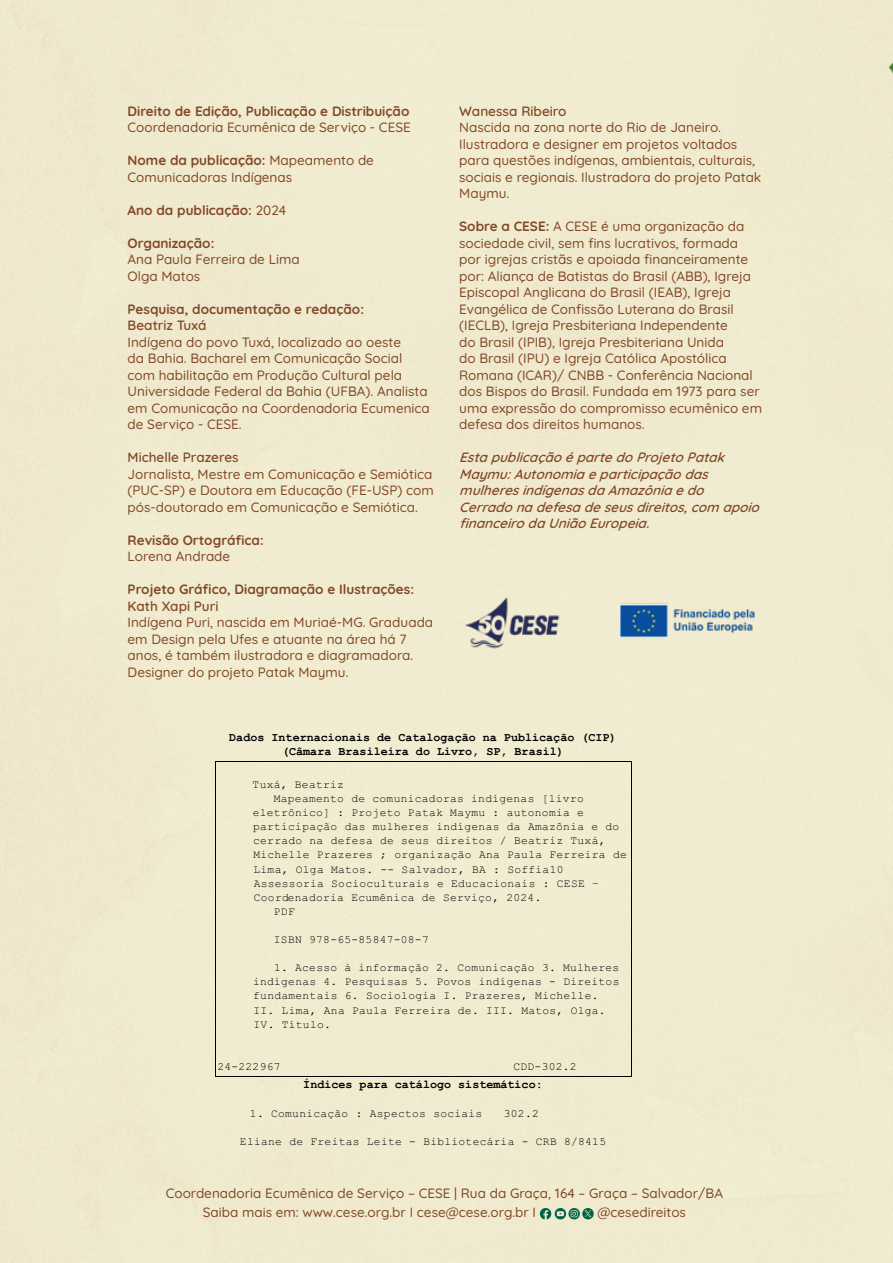
<style>
.page{position:relative;width:893px;height:1263px;background:#fff}
.page>*{position:absolute;margin:0;border:0;box-sizing:border-box;transform-origin:0 0}
.t1{font:500 13.5px/16.5px "Quicksand";color:#834828}
.t2{font:700 13.5px "Quicksand";color:#834828}
.t3{font:italic 600 13.5px/16.5px "Quicksand";color:#834828}
.t4{font:600 13.5px "Quicksand";color:#834828}
.t5{font:700 13.2px/14.1px "Courier New";letter-spacing:.005em;color:#000;text-align:center}
.t6{font:12.75px/14.1px "Courier New";letter-spacing:.02em;color:#000}
.s1{font-weight:700}
.s2{font-weight:500}
</style>
<div class="page">
<div style="left:0;top:0;width:872px;height:1263px;background:#f0ebcf"></div>
<div style="left:846px;top:0;width:47px;height:138px;background:#efe9cd"></div>
<div style="left:872px;top:645px;width:21px;height:212px;background:#f1ecd1"></div>
<svg style="left:540px;top:1208px;width:54px;height:11px"></svg>
<img style="left:459px;top:594px;width:106px;height:58px">
<img style="left:609px;top:581px;width:155px;height:84px">
<hr style="left:215px;top:761px;width:416px;height:1px;background:#000">
<hr style="left:215px;top:1076px;width:416px;height:1px;background:#000">
<hr style="left:215px;top:761px;width:1px;height:315px;background:#000">
<hr style="left:631px;top:761px;width:1px;height:315px;background:#000">
<p class="t2" style="left:128px;top:100px;width:283px">Direito de Edição, Publicação e Distribuição</p>
<p class="t1" style="left:128px;top:118px;width:285px">Coordenadoria Ecumênica de Serviço - CESE</p>
<p class="t1" style="left:128px;top:151px;width:248px"><span class="s1">Nome da publicação:</span> Mapeamento de<br>Comunicadoras Indígenas</p>
<p class="t2" style="left:128px;top:199px;width:160px">Ano da publicação: <span class="s2">2024</span></p>
<p class="t2" style="left:128px;top:232px;width:88px">Organização:</p>
<p class="t1" style="left:128px;top:250px;width:174px">Ana Paula Ferreira de Lima<br>Olga Matos</p>
<p class="t2" style="left:128px;top:298px;width:238px">Pesquisa, documentação e redação:</p>
<p class="t4" style="left:128px;top:315px;width:80px">Beatriz Tuxá</p>
<p class="t1" style="left:128px;top:332px;width:304px">Indígena do povo Tuxá, localizado ao oeste<br>da Bahia. Bacharel em Comunicação Social com habilitação em Produção Cultural pela Universidade Federal da Bahia (UFBA). Analista em Comunicação na Coordenadoria Ecumenica de Serviço - CESE.</p>
<p class="t4" style="left:128px;top:447px;width:113px">Michelle Prazeres</p>
<p class="t1" style="left:128px;top:464px;width:308px;text-align:justify">Jornalista, Mestre em Comunicação e Semiótica (PUC-SP) e Doutora em Educação (FE-USP) com pós-doutorado em Comunicação e Semiótica.</p>
<p class="t2" style="left:128px;top:529px;width:138px">Revisão Ortográfica:</p>
<p class="t1" style="left:128px;top:547px;width:104px">Lorena Andrade</p>
<p class="t2" style="left:128px;top:579px;width:288px">Projeto Gráfico, Diagramação e Ilustrações:</p>
<p class="t4" style="left:128px;top:595px;width:92px">Kath Xapi Puri</p>
<p class="t1" style="left:128px;top:613px;width:307px">Indígena Puri, nascida em Muriaé-MG. Graduada em Design pela Ufes e atuante na área há 7 anos, é também ilustradora e diagramadora.<br>Designer do projeto Patak Maymu.</p>
<p class="t4" style="left:459px;top:100px;width:109px">Wanessa Ribeiro</p>
<p class="t1" style="left:459px;top:118px;width:304px">Nascida na zona norte do Rio de Janeiro.<br>Ilustradora e designer em projetos voltados para questões indígenas, ambientais, culturais, sociais e regionais. Ilustradora do projeto Patak Maymu.</p>
<p class="t1" style="left:459px;top:217px;width:304px"><span class="s1">Sobre a CESE:</span> A CESE é uma organização da sociedade civil, sem fins lucrativos, formada por igrejas cristãs e apoiada financeiramente por: Aliança de Batistas do Brasil (ABB), Igreja Episcopal Anglicana do Brasil (IEAB), Igreja Evangélica de Confissão Luterana do Brasil (IECLB), Igreja Presbiteriana Independente<br>do Brasil (IPIB), Igreja Presbiteriana Unida<br>do Brasil (IPU) e Igreja Católica Apostólica Romana (ICAR)/ CNBB - Conferência Nacional dos Bispos do Brasil. Fundada em 1973 para ser uma expressão do compromisso ecumênico em defesa dos direitos humanos.</p>
<p class="t3" style="left:459px;top:448px;width:307px">EstapublicaçãoépartedoProjetoPatak Maymu:Autonomiaeparticipaçãodas mulheresindígenasdaAmazôniaedo Cerradonadefesadeseusdireitos,com apoio financeirodaUniãoEuropeia.</p>
<p class="t5" style="left:229px;top:731px;width:389px">Dados Internacionais de Catalogação na Publicação (CIP) (Câmara Brasileira do Livro, SP, Brasil)</p>
<p class="t6" style="left:253px;top:776px;width:93px">Tuxá, Beatriz</p>
<p class="t6" style="left:274px;top:791px;width:311px">Mapeamento de comunicadoras indígenas [livro</p>
<p class="t6" style="left:253px;top:805px;width:333px">eletrônico] : Projeto Patak Maymu : autonomia e</p>
<p class="t6" style="left:253px;top:819px;width:368px">participação das mulheres indígenas da Amazônia e do</p>
<p class="t6" style="left:253px;top:833px;width:354px">cerrado na defesa de seus direitos / Beatriz Tuxá,</p>
<p class="t6" style="left:253px;top:847px;width:375px">Michelle Prazeres ; organização Ana Paula Ferreira de</p>
<p class="t6" style="left:254px;top:861px;width:311px">Lima, Olga Matos. -- Salvador, BA : Soffia10</p>
<p class="t6" style="left:254px;top:875px;width:347px">Assessoria Socioculturais e Educacionais : CESE –</p>
<p class="t6" style="left:254px;top:889px;width:289px">Coordenadoria Ecumênica de Serviço, 2024.</p>
<p class="t6" style="left:274px;top:903px;width:22px">PDF</p>
<p class="t6" style="left:274px;top:931px;width:156px">ISBN 978-65-85847-08-7</p>
<p class="t6" style="left:253px;top:960px;width:368px;text-indent:21px">1. Acesso à informação 2. Comunicação 3. Mulheres indígenas 4. Pesquisas 5. Povos indígenas - Direitos fundamentais 6. Sociologia I. Prazeres, Michelle.<br>II. Lima, Ana Paula Ferreira de. III. Matos, Olga.<br>IV. Título.</p>
<p class="t6" style="left:217px;top:1058px;width:65px">24-222967</p>
<p class="t6" style="left:513px;top:1058px;width:65px">CDD-302.2</p>
<p class="t5" style="left:303px;top:1078px;width:241px">Índices para catálogo sistemático:</p>
<p class="t6" style="left:250px;top:1105px;width:234px">1. Comunicação : Aspectos sociais</p>
<p class="t6" style="left:504px;top:1105px;width:36px">302.2</p>
<p class="t6" style="left:240px;top:1133px;width:368px">Eliane de Freitas Leite - Bibliotecária - CRB 8/8415</p>
<p class="t1" style="left:203px;top:1182px;width:522px;line-height:19.5px;text-indent:-37px">Coordenadoria Ecumênica de Serviço – CESE | Rua da Graça, 164 – Graça – Salvador/BA<br>Saiba mais em: www.cese.org.br I cese@cese.org.br I</p>
<p class="t1" style="left:597px;top:1203px;width:90px">@cesedireitos</p>
</div>
